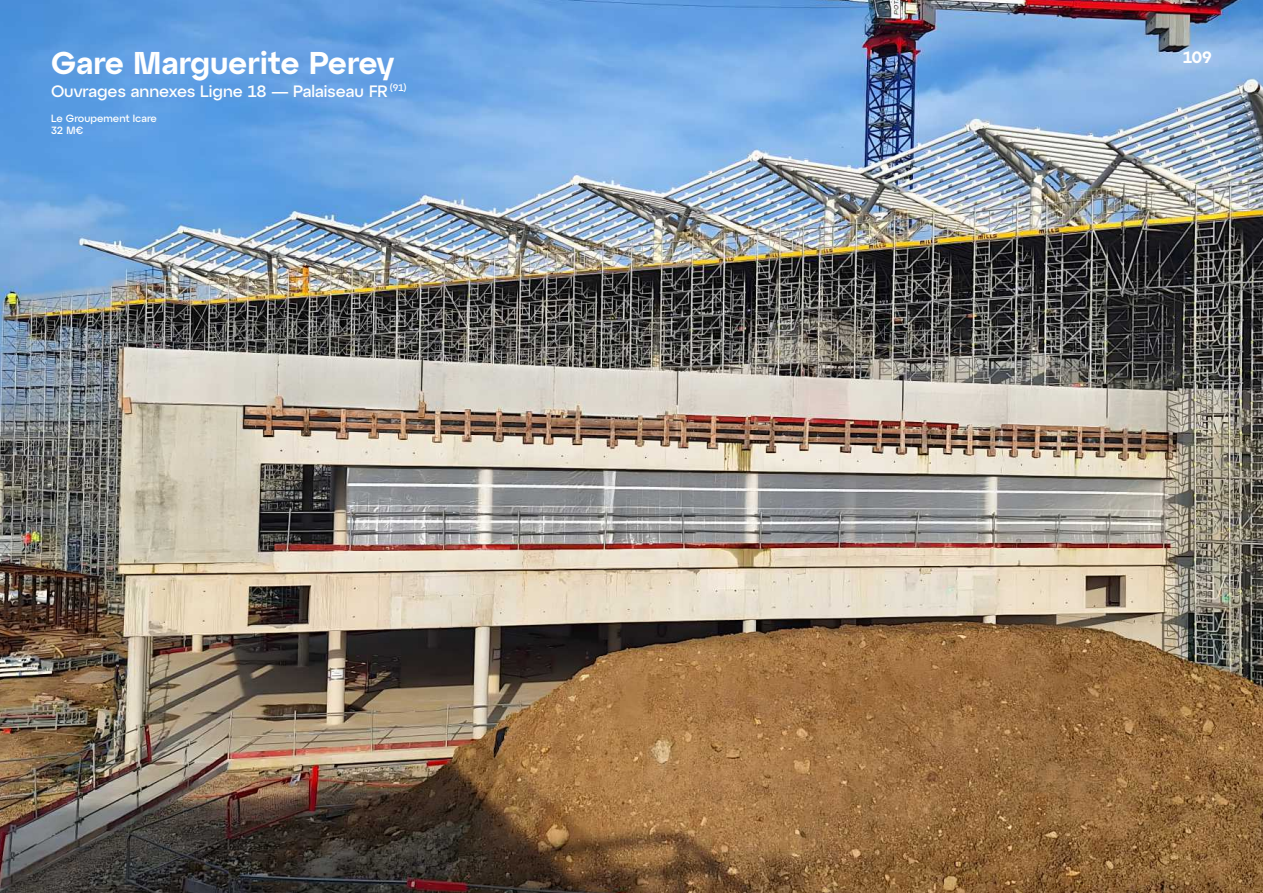
<style>
.page{position:relative;width:1263px;height:893px;background:#fff}
.page>*{position:absolute;margin:0;border:0;box-sizing:border-box;transform-origin:0 0}
.Titre___21{font:600 31.5px "Atyp Display";color:#fff}
.Sous-Titre___11{font:500 16.5px "Atyp Display";color:#fff}
.t1{font:600 16.5px "Atyp Display";color:#fff}
.Liste_info___7{font:500 10.5px "Atyp Display";color:#fff}
</style>
<div class="page">
<img style="left:0;top:0;width:1263px;height:893px">
<p class="Titre___21" style="left:51px;top:39px;width:344px">Gare Marguerite Perey</p>
<p class="Sous-Titre___11" style="left:51px;top:78px;width:357px">Ouvrages annexes Ligne 18 — Palaiseau FR <sup>(91)</sup></p>
<p class="Liste_info___7" style="left:51px;top:110px;width:108px">Le Groupement Icare</p>
<p class="Liste_info___7" style="left:51px;top:123px;width:34px">32 M€</p>
<p class="t1" style="left:1183px;top:45px;width:30px">109</p>
</div>
